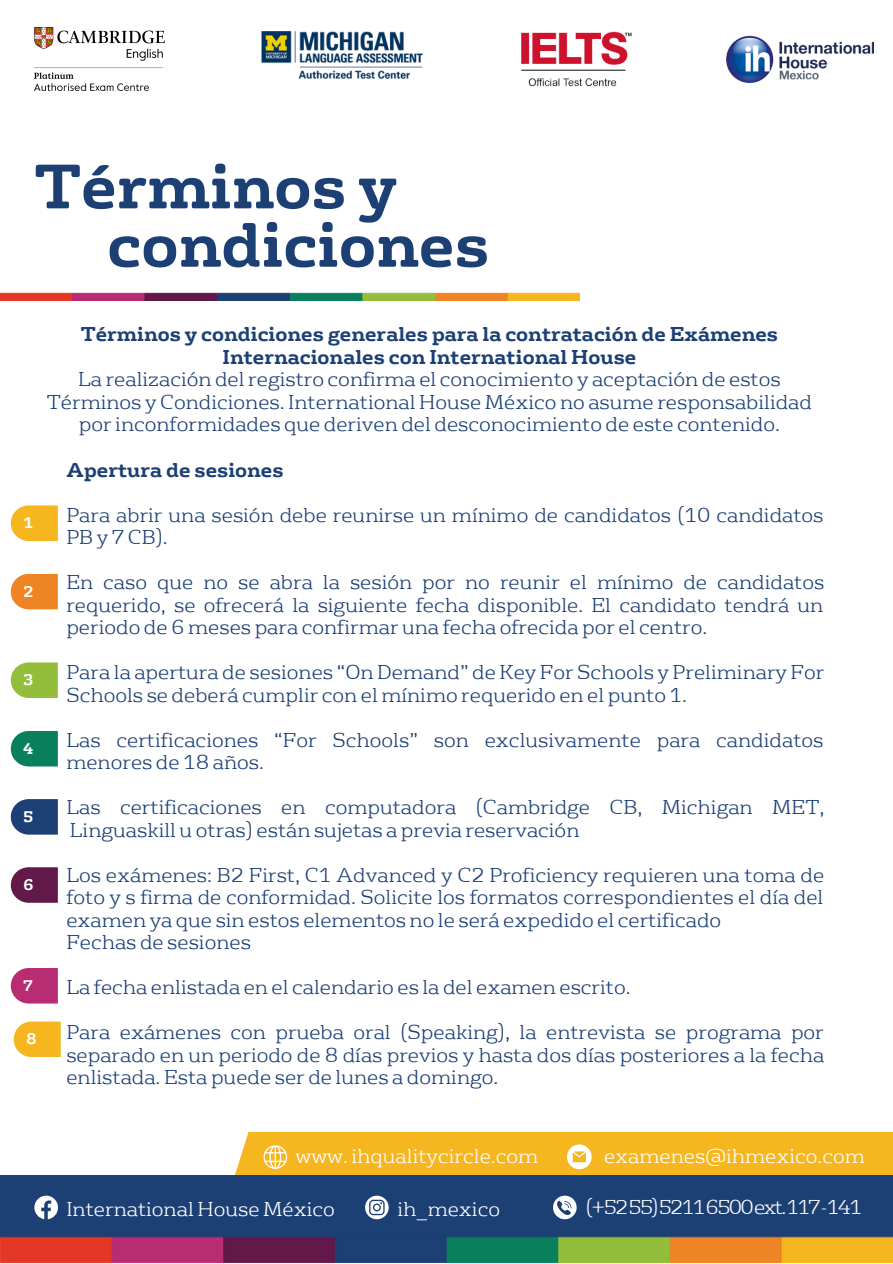
<style>
.page{position:relative;width:893px;height:1264px;background:#fff}
.page>*{position:absolute;margin:0;border:0;box-sizing:border-box;transform-origin:0 0}
.t1{font:700 60.6px "FS Rufus";color:#1c3f74}
.t2{font:300 19.5px/22.5px "FS Rufus";color:#1c3f74}
.t3{font:700 19.5px/22.5px "FS Rufus";color:#1c3f74;text-align:center}
.t4{font:300 19.5px "FS Rufus";color:#fff}
.t5{font:300 19.5px "FS Rufus";letter-spacing:-.085em;color:#fff}
.t6{font:700 15px "FS Rufus";color:#fff}
</style>
<div class="page">
<div style="left:42px;top:1131px;width:850px;height:64px;background:#f5b61f"></div>
<div style="left:0;top:1175px;width:892px;height:64px;background:#1c3f74"></div>
<svg style="left:34px;top:1131px;width:216px;height:88px"></svg>
<svg style="left:365px;top:1195px;width:23px;height:24px"></svg>
<svg style="left:263px;top:1145px;width:24px;height:23px"></svg>
<svg style="left:567px;top:1144px;width:24px;height:25px"></svg>
<svg style="left:553px;top:1195px;width:23px;height:24px"></svg>
<img style="left:0;top:1236px;width:892px;height:26px">
<img style="left:726px;top:36px;width:147px;height:47px">
<img style="left:34px;top:28px;width:131px;height:63px">
<img style="left:261px;top:31px;width:162px;height:48px">
<img style="left:521px;top:31px;width:111px;height:56px">
<img style="left:0;top:292px;width:579px;height:8px">
<svg style="left:11px;top:505px;width:47px;height:36px;background:#f5bc33"></svg>
<svg style="left:11px;top:574px;width:47px;height:35px;background:#ef8d35"></svg>
<svg style="left:11px;top:662px;width:47px;height:36px;background:#9dc44e"></svg>
<svg style="left:11px;top:731px;width:47px;height:35px;background:#1c8967"></svg>
<svg style="left:11px;top:799px;width:47px;height:35px;background:#2e4e7f"></svg>
<svg style="left:11px;top:867px;width:47px;height:35px;background:#6f2b58"></svg>
<svg style="left:11px;top:968px;width:47px;height:35px;background:#bd3c7d"></svg>
<svg style="left:14px;top:1021px;width:47px;height:36px;background:#f5bc34"></svg>
<p class="t1" style="left:34px;top:146px;width:364px">Términos y</p>
<p class="t1" style="left:107px;top:205px;width:383px">condiciones</p>
<p class="t6" style="left:23px;top:513px;width:12px">1</p>
<p class="t6" style="left:23px;top:581px;width:12px">2</p>
<p class="t6" style="left:23px;top:670px;width:12px">3</p>
<p class="t6" style="left:23px;top:738px;width:12px">4</p>
<p class="t6" style="left:23px;top:806px;width:12px">5</p>
<p class="t6" style="left:23px;top:874px;width:12px">6</p>
<p class="t6" style="left:23px;top:975px;width:11px">7</p>
<p class="t6" style="left:26px;top:1029px;width:12px">8</p>
<p class="t3" style="left:81px;top:323px;width:698px">Términos y condiciones generales para la contratación de Exámenes<br>Internacionales con International House</p>
<p class="t2" style="left:47px;top:368px;width:766px;text-align:center">La realización del registro confirma el conocimiento y aceptación de estos<br>Términos y Condiciones. International House México no asume responsabilidad por inconformidades que deriven del desconocimiento de este contenido.</p>
<p class="t3" style="left:66px;top:459px;width:219px">Apertura de sesiones</p>
<p class="t2" style="left:66px;top:503px;width:758px">Para abrir una sesión debe reunirse un mínimo de candidatos (10 candidatos<br>PB y 7 CB).</p>
<p class="t2" style="left:66px;top:571px;width:759px;text-align:justify">En caso que no se abra la sesión por no reunir el mínimo de candidatos requerido, se ofrecerá la siguiente fecha disponible. El candidato tendrá un periodo de 6 meses para confirmar una fecha ofrecida por el centro.</p>
<p class="t2" style="left:66px;top:661px;width:759px">Para la apertura de sesiones “On Demand” de Key For Schools y Preliminary For<br>Schools se deberá cumplir con el mínimo requerido en el punto 1.</p>
<p class="t2" style="left:66px;top:728px;width:758px">Las certificaciones “For Schools” son exclusivamente para candidatos menores de 18 años.</p>
<p class="t2" style="left:66px;top:796px;width:759px">Las certificaciones en computadora (Cambridge CB, Michigan MET,<br>Linguaskill u otras) están sujetas a previa reservación</p>
<p class="t2" style="left:66px;top:863px;width:759px;text-align:justify">Los exámenes: B2 First, C1 Advanced y C2 Proficiency requieren una toma de foto y s firma de conformidad. Solicite los formatos correspondientes el día del examen ya que sin estos elementos no le será expedido el certificado</p>
<p class="t2" style="left:66px;top:931px;width:186px">Fechas de sesiones</p>
<p class="t2" style="left:66px;top:976px;width:565px">La fecha enlistada en el calendario es la del examen escrito.</p>
<p class="t2" style="left:66px;top:1021px;width:759px;text-align:justify">Para exámenes con prueba oral (Speaking), la entrevista se programa por separado en un periodo de 8 días previos y hasta dos días posteriores a la fecha enlistada. Esta puede ser de lunes a domingo.</p>
<p class="t4" style="left:295px;top:1143px;width:244px">www. ihqualitycircle.com</p>
<p class="t4" style="left:604px;top:1143px;width:262px">examenes@ihmexico.com</p>
<p class="t5" style="left:585px;top:1194px;width:278px">(+5255)52116500ext.117-141</p>
<p class="t4" style="left:66px;top:1196px;width:270px">International House México</p>
<p class="t4" style="left:397px;top:1196px;width:104px">ih_mexico</p>
</div>
